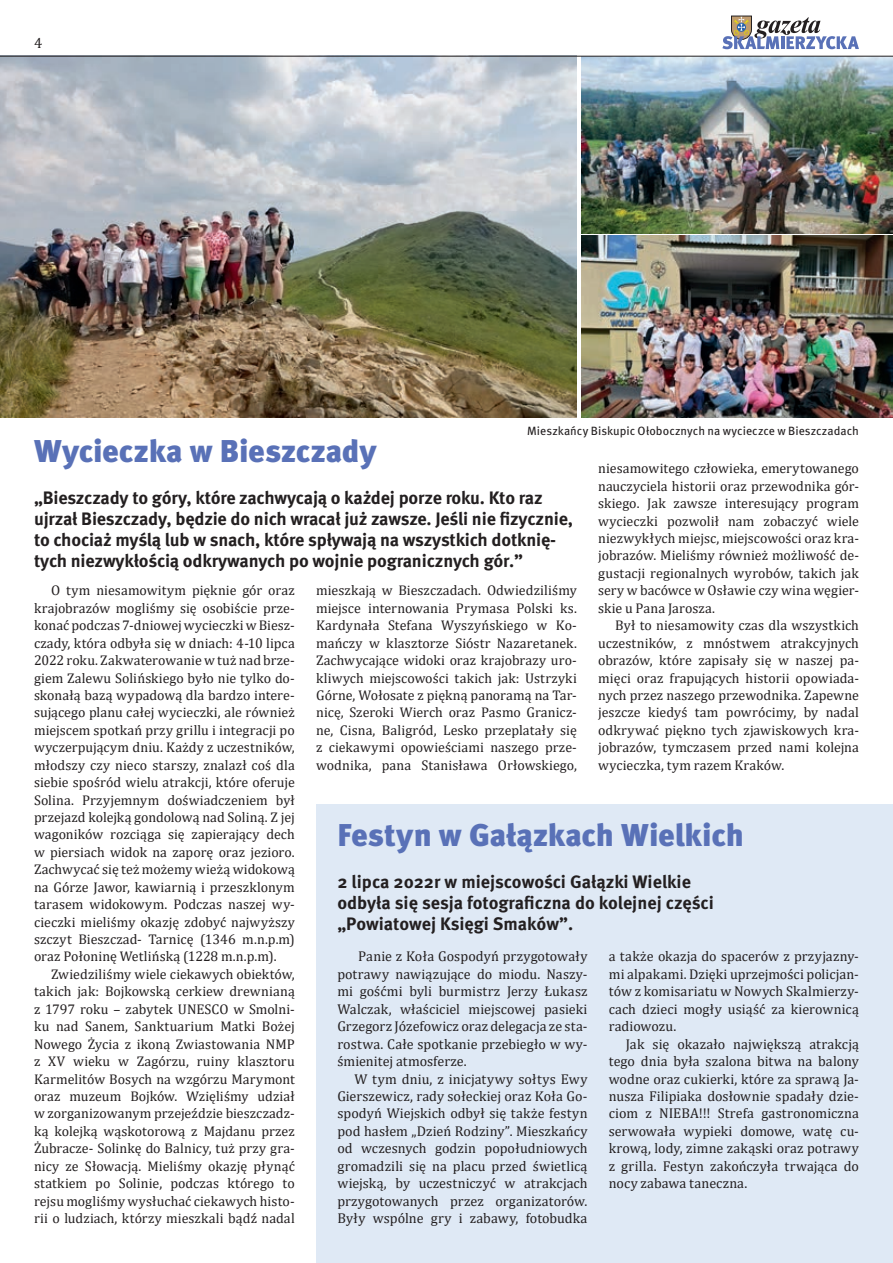
<style>
.page{position:relative;width:893px;height:1263px;background:#fff}
.page>*{position:absolute;margin:0;border:0;box-sizing:border-box;transform-origin:0 0}
.t1{font:900 31.5px "Meta Pro";letter-spacing:-.005em;color:#5971b7}
.t2{font:700 18px/21px "Meta Pro";letter-spacing:-.01em;color:#231f20}
.t3{font:15px "Cambria";color:#231f20}
.t4{font:14.25px/17.4px "Cambria";letter-spacing:.005em;color:#231f20;text-align:justify}
.t5{font:14.1px/17.4px "Cambria";letter-spacing:.005em;color:#231f20;text-align:justify}
.t6{font:12px "Meta Pro";color:#231f20}
</style>
<div class="page">
<div style="left:316px;top:804px;width:577px;height:459px;background:#dfe9f5"></div>
<img style="left:0;top:57px;width:577px;height:360px">
<img style="left:581px;top:57px;width:312px;height:360px">
<hr style="left:0;top:56px;width:893px;height:1px;background:#231f20">
<svg style="left:722px;top:16px;width:137px;height:33px"></svg>
<p class="t3" style="left:34px;top:34px;width:10px">4</p>
<p class="t6" style="left:527px;top:423px;width:333px">Mieszkańcy Biskupic Ołobocznych na wycieczce w Bieszczadach</p>
<h1 class="t1" style="left:34px;top:431px;width:344px">Wycieczka w Bieszczady</h1>
<p class="t2" style="left:34px;top:488px;width:541px">„Bieszczady to góry, które zachwycają o każdej porze roku. Kto raz ujrzał Bieszczady, będzie do nich wracał już zawsze. Jeśli nie fizycznie, to chociaż myślą lub w snach, które spływają na wszystkich dotknię&shy;tych niezwykłością odkrywanych po wojnie pogranicznych gór.”</p>
<p class="t5" style="left:34px;top:582px;width:262px;text-indent:17px">O tym niesamowitym pięknie gór oraz krajobrazów mogliśmy się osobiście prze&shy;konać podczas 7-dniowej wycieczki w Biesz&shy;czady, która odbyła się w dniach: 4-10 lipca 2022 roku. Zakwaterowanie w tuż nad brze&shy;giem Zalewu Solińskiego było nie tylko do&shy;skonałą bazą wypadową dla bardzo intere&shy;sującego planu całej wycieczki, ale również miejscem spotkań przy grillu i integracji po wyczerpującym dniu. Każdy z uczestników, młodszy czy nieco starszy, znalazł coś dla siebie spośród wielu atrakcji, które oferuje Solina. Przyjemnym doświadczeniem był przejazd kolejką gondolową nad Soliną. Z jej wagoników rozciąga się zapierający dech w piersiach widok na zaporę oraz jezioro.<br>Zachwycać się też możemy wieżą widokową na Górze Jawor, kawiarnią i przeszklonym tarasem widokowym. Podczas naszej wy&shy;cieczki mieliśmy okazję zdobyć najwyższy szczyt Bieszczad- Tarnicę (1346 m.n.p.m) oraz Połoninę Wetlińską (1228 m.n.p.m).</p>
<p class="t5" style="left:34px;top:965px;width:262px;text-indent:17px">Zwiedziliśmy wiele ciekawych obiektów, takich jak: Bojkowską cerkiew drewnianą z 1797 roku – zabytek UNESCO w Smolni&shy;ku nad Sanem, Sanktuarium Matki Bożej Nowego Życia z ikoną Zwiastowania NMP z XV wieku w Zagórzu, ruiny klasztoru Karmelitów Bosych na wzgórzu Marymont oraz muzeum Bojków. Wzięliśmy udział w zorganizowanym przejeździe bieszczadz&shy;ką kolejką wąskotorową z Majdanu przez Żubracze- Solinkę do Balnicy, tuż przy gra&shy;nicy ze Słowacją. Mieliśmy okazję płynąć statkiem po Solinie, podczas którego to rejsu mogliśmy wysłuchać ciekawych histo&shy;rii o ludziach, którzy mieszkali bądź nadal</p>
<p class="t5" style="left:598px;top:460px;width:262px">niesamowitego człowieka, emerytowanego nauczyciela historii oraz przewodnika gór&shy;skiego. Jak zawsze interesujący program wycieczki pozwolił nam zobaczyć wiele niezwykłych miejsc, miejscowości oraz kra&shy;jobrazów. Mieliśmy również możliwość de&shy;gustacji regionalnych wyrobów, takich jak sery w bacówce w Osławie czy wina węgier&shy;skie u Pana Jarosza.</p>
<p class="t5" style="left:598px;top:617px;width:262px;text-indent:17px">Był to niesamowity czas dla wszystkich uczestników, z mnóstwem atrakcyjnych obrazów, które zapisały się w naszej pa&shy;mięci oraz frapujących historii opowiada&shy;nych przez naszego przewodnika. Zapewne jeszcze kiedyś tam powrócimy, by nadal odkrywać piękno tych zjawiskowych kra&shy;jobrazów, tymczasem przed nami kolejna wycieczka, tym razem Kraków.</p>
<p class="t5" style="left:316px;top:582px;width:262px">mieszkają w Bieszczadach. Odwiedziliśmy miejsce internowania Prymasa Polski ks.<br>Kardynała Stefana Wyszyńskiego w Ko&shy;mańczy w klasztorze Sióstr Nazaretanek.<br>Zachwycające widoki oraz krajobrazy uro&shy;kliwych miejscowości takich jak: Ustrzyki Górne, Wołosate z piękną panoramą na Tar&shy;nicę, Szeroki Wierch oraz Pasmo Granicz&shy;ne, Cisna, Baligród, Lesko przeplatały się z ciekawymi opowieściami naszego prze&shy;wodnika, pana Stanisława Orłowskiego,</p>
<h1 class="t1" style="left:337px;top:815px;width:408px">Festyn w Gałązkach Wielkich</h1>
<p class="t2" style="left:337px;top:872px;width:378px">2 lipca 2022r w miejscowości Gałązki Wielkie odbyła się sesja fotograficzna do kolejnej części „Powiatowej Księgi Smaków”.</p>
<p class="t4" style="left:337px;top:948px;width:252px;text-indent:21px">Panie z Koła Gospodyń przygotowały potrawy nawiązujące do miodu. Naszy&shy;mi gośćmi byli burmistrz Jerzy Łukasz Walczak, właściciel miejscowej pasieki Grzegorz Józefowicz oraz delegacja ze sta&shy;rostwa. Całe spotkanie przebiegło w wy&shy;śmienitej atmosferze.</p>
<p class="t4" style="left:337px;top:1070px;width:252px;text-indent:17px">W tym dniu, z inicjatywy sołtys Ewy Gierszewicz, rady sołeckiej oraz Koła Go&shy;spodyń Wiejskich odbył się także festyn pod hasłem „Dzień Rodziny”. Mieszkańcy od wczesnych godzin popołudniowych gromadzili się na placu przed świetlicą wiejską, by uczestniczyć w atrakcjach przygotowanych przez organizatorów.<br>Były wspólne gry i zabawy, fotobudka</p>
<p class="t4" style="left:609px;top:948px;width:252px">a także okazja do spacerów z przyjazny&shy;mi alpakami. Dzięki uprzejmości policjan&shy;tów z komisariatu w Nowych Skalmierzy&shy;cach dzieci mogły usiąść za kierownicą radiowozu.</p>
<p class="t4" style="left:609px;top:1035px;width:252px;text-indent:17px">Jak się okazało największą atrakcją tego dnia była szalona bitwa na balony wodne oraz cukierki, które za sprawą Ja&shy;nusza Filipiaka dosłownie spadały dzie&shy;ciom z NIEBA!!! Strefa gastronomiczna serwowała wypieki domowe, watę cu&shy;krową, lody, zimne zakąski oraz potrawy z grilla. Festyn zakończyła trwająca do nocy zabawa taneczna.</p>
</div>
